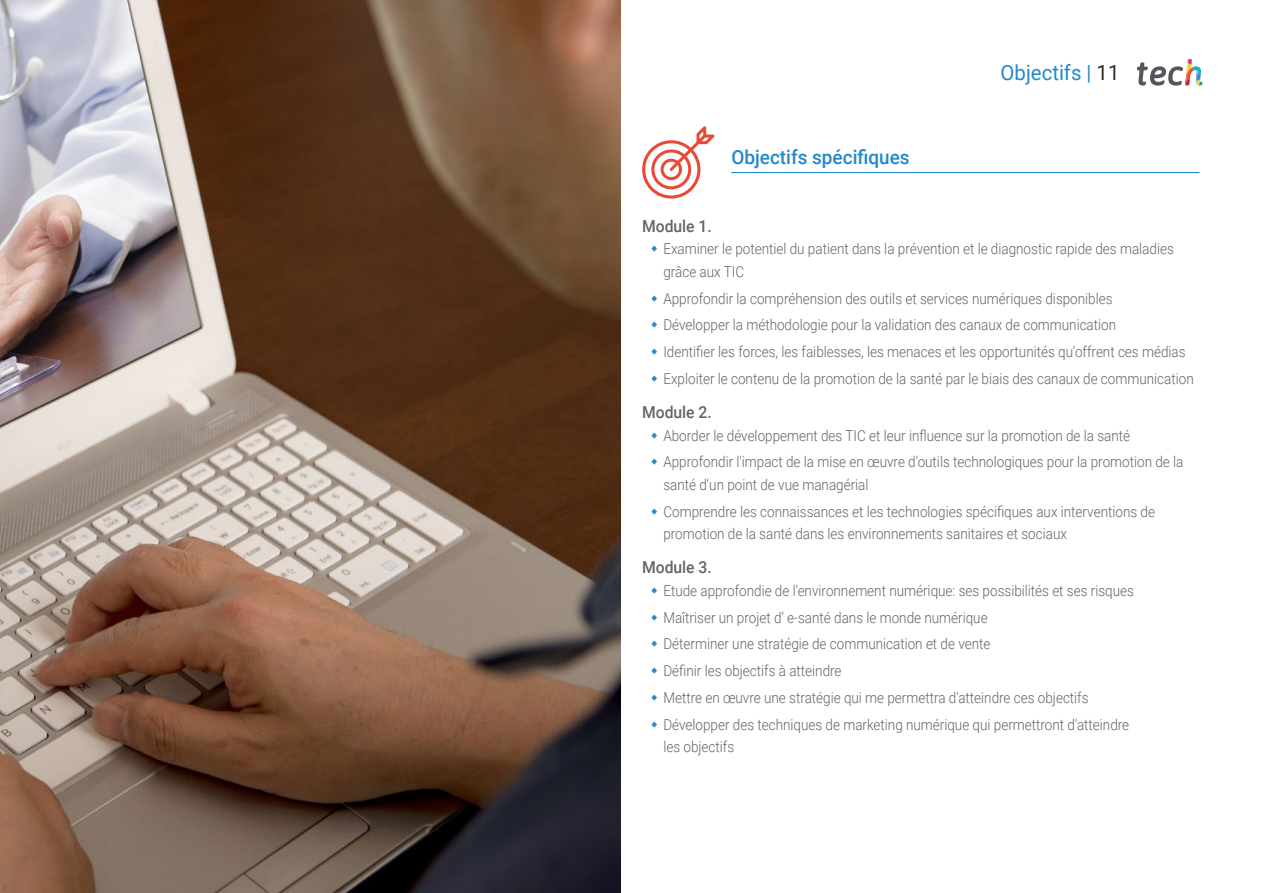
<style>
.page{position:relative;width:1263px;height:893px;background:#fff}
.page>*{position:absolute;margin:0;border:0;box-sizing:border-box;transform-origin:0 0}
.t1{font:21px "Roboto";color:#2488c9}
.t2{font:500 19.5px "Roboto";color:#2488c9}
.t3{font:500 16.5px "Roboto";color:#61646a;scale:.95 1}
.t4{font:300 15px/26.7px "Roboto";color:#61646a;scale:.9 1}
.s1{color:#312e20}
</style>
<div class="page">
<img style="left:0;top:0;width:621px;height:893px">
<svg style="left:1137px;top:59px;width:65px;height:27px"></svg>
<svg style="left:642px;top:126px;width:72px;height:73px"></svg>
<hr style="left:731px;top:172px;width:468px;height:1px;background:#2488c9">
<h2 class="t2" style="left:731px;top:144px;width:180px">Objectifs spécifiques</h2>
<h1 class="t1" style="left:1000px;top:57px;width:120px">Objectifs | <span class="s1">11</span></h1>
<p class="t3" style="left:642px;top:215px;width:75px">Module 1.</p>
<p class="t4" style="left:663px;top:237px;width:569px;line-height:22.5px">Examiner le potentiel du patient dans la prévention et le diagnostic rapide des maladies grâce aux TIC</p>
<p class="t4" style="left:663px;top:284px;width:591px">Approfondir la compréhension des outils et services numériques disponibles<br>Développer la méthodologie pour la validation des canaux de communication<br>Identifier les forces, les faiblesses, les menaces et les opportunités qu'offrent ces médias Exploiter le contenu de la promotion de la santé par le biais des canaux de communication</p>
<p class="t3" style="left:642px;top:401px;width:75px">Module 2.</p>
<p class="t4" style="left:663px;top:421px;width:579px">Aborder le développement des TIC et leur influence sur la promotion de la santé<br>Approfondir l'impact de la mise en œuvre d'outils technologiques pour la promotion de la</p>
<p class="t4" style="left:663px;top:471px;width:548px">santé d'un point de vue managérial<br>Comprendre les connaissances et les technologies spécifiques aux interventions de</p>
<p class="t4" style="left:663px;top:520px;width:450px">promotion de la santé dans les environnements sanitaires et sociaux</p>
<p class="t3" style="left:642px;top:556px;width:75px">Module 3.</p>
<p class="t4" style="left:663px;top:576px;width:524px">Etude approfondie de l'environnement numérique: ses possibilités et ses risques Maîtriser un projet d’ e-santé dans le monde numérique<br>Déterminer une stratégie de communication et de vente<br>Définir les objectifs à atteindre<br>Mettre en œuvre une stratégie qui me permettra d'atteindre ces objectifs Développer des techniques de marketing numérique qui permettront d'atteindre</p>
<p class="t4" style="left:663px;top:733px;width:80px">les objectifs</p>
</div>
